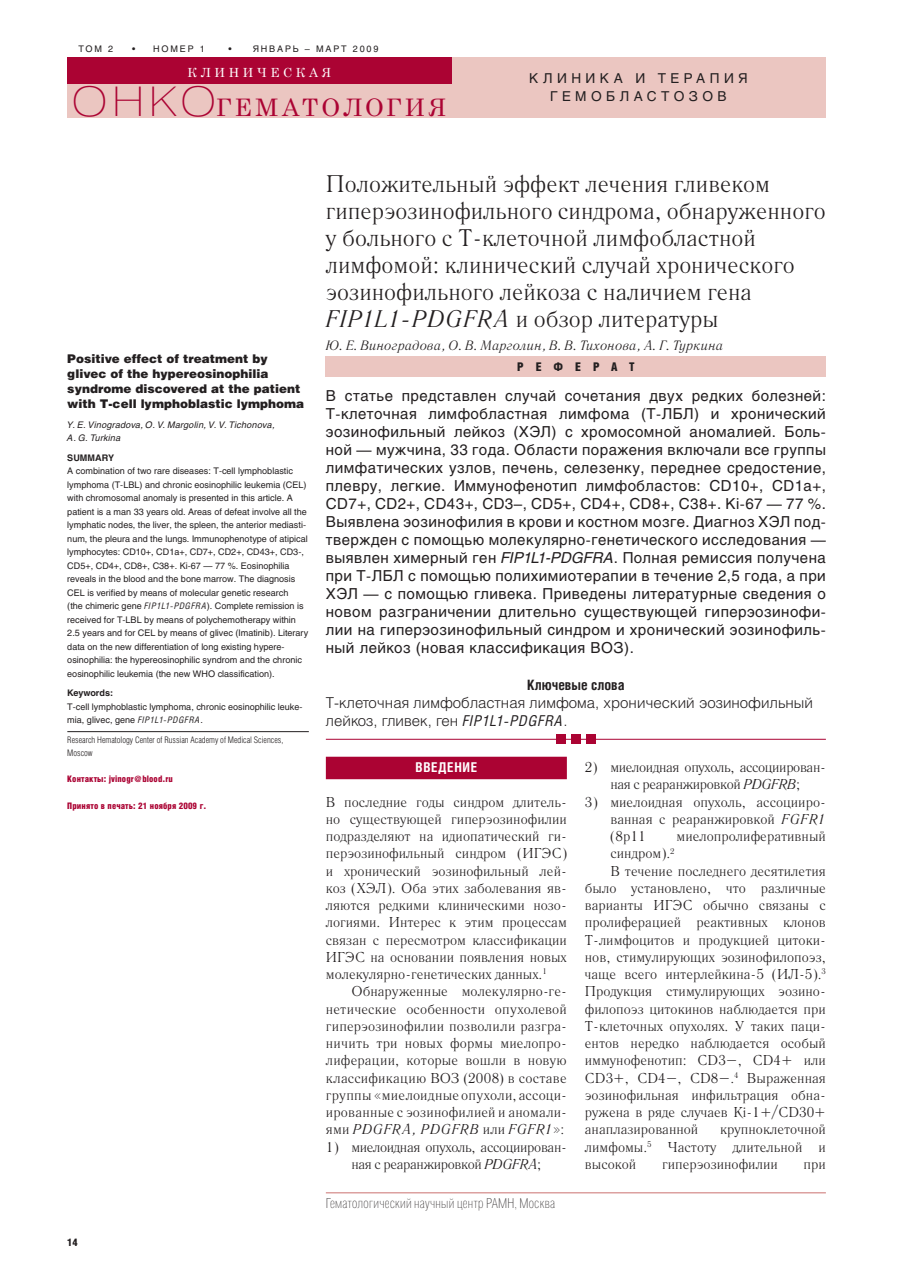
<style>
.page{position:relative;width:906px;height:1276px;background:#fff}
.page>*{position:absolute;margin:0;border:0;box-sizing:border-box;transform-origin:0 0}
.t1{font:24.15px "Century Schoolbook";letter-spacing:.14em;color:#ab0333}
.t2{font:24px/27px "Literaturnaya C";color:#231f20}
.t3{font:15px/18px "Helios";letter-spacing:.03em;color:#231f20;text-align:justify}
.t4{font:300 15px/18px "Helios";color:#231f20}
.t5{font:14.25px/17.2px "Literaturnaya C";color:#231f20;text-align:justify}
.t6{font:14.25px/17.2px "Literaturnaya C";letter-spacing:-.025em;color:#231f20;text-align:center}
.t7{font:700 14.25px "Helios Cond";color:#231f20}
.t8{font:italic 13.5px "Literaturnaya C";color:#231f20}
.t9{font:100 13.5px "Helios Cond";letter-spacing:.025em;color:#231f20}
.t10{font:13.5px "Helios";color:#231f20}
.t11{font:700 13.5px "Helios Cond";letter-spacing:.05em;color:#fff}
.t12{font:12.6px "Century Schoolbook";letter-spacing:.285em;color:#fff}
.t13{font:900 12px/15px "Helios";color:#231f20}
.t14{font:900 12px "Helios Cond";letter-spacing:1em;color:#231f20}
.t15{font:900 10.5px "Helios Cond";color:#231f20}
.t16{font:9px/13.5px "Helios";color:#231f20}
.t17{font:300 9px/13.5px "Helios Cond";color:#231f20}
.t18{font:italic 9px/13.5px "Helios";letter-spacing:.015em;color:#231f20}
.t19{font:900 9px "Helios Cond";letter-spacing:.01em;color:#ab0333}
.t20{font:9px "Helios";letter-spacing:.2em;color:#231f20}
.t21{font:700 9px "Helios";color:#231f20}
.s1{font-family:"Helios Ext";font-weight:100;font-size:40.5px}
.s2{font-family:"Helios Cond";font-style:italic}
.s3{font-style:italic}
.s4{font-family:"Helios Cond";font-weight:400;font-style:italic}
</style>
<div class="page">
<div style="left:451px;top:57px;width:375px;height:60px;background:#ebc6c1"></div>
<div style="left:67px;top:57px;width:384px;height:60px;background:#ebc6c1"></div>
<div style="left:67px;top:57px;width:384px;height:27px;background:#ab0333"></div>
<hr style="left:67px;top:731px;width:242px;height:1px;background:#231f20">
<div style="left:326px;top:356px;width:500px;height:20px;background:#ebc6c1"></div>
<hr style="left:326px;top:1192px;width:500px;height:1px;background:#d1817f">
<hr style="left:326px;top:739px;width:500px;height:1px;background:#ab0333">
<div style="left:556px;top:735px;width:9px;height:9px;background:#ab0333"></div>
<div style="left:571px;top:735px;width:9px;height:9px;background:#ab0333"></div>
<div style="left:586px;top:735px;width:9px;height:9px;background:#ab0333"></div>
<div style="left:326px;top:756px;width:241px;height:23px;background:#ab0333"></div>
<p class="t16" style="left:78px;top:42px;width:36px">ТОМ 2</p>
<p class="t16" style="left:132px;top:42px;width:74px">• НОМЕР 1</p>
<p class="t20" style="left:228px;top:44px;width:152px">• ЯНВАРЬ – МАРТ 2009</p>
<p class="t12" style="left:188px;top:62px;width:145px">клиническая</p>
<h1 class="t1" style="left:72px;top:87px;width:376px"><span class="s1">ОНКО</span>гематология</h1>
<p class="t10" style="left:529px;top:70px;width:29px">К линика</p>
<p class="t10" style="left:635px;top:70px;width:36px">и терапия</p>
<p class="t10" style="left:550px;top:88px;width:27px">г емобластозов</p>
<p class="t13" style="left:67px;top:351px;width:238px">Positive effect of treatment by glivec of the hypereosinophilia syndrome discovered at the patient with T-cell lymphoblastic lymphoma</p>
<p class="t18" style="left:67px;top:418px;width:209px">Y. E. Vinogradova, O. V. Margolin, V. V. Tichonova,<br>A. G. Turkina</p>
<p class="t21" style="left:67px;top:452px;width:48px">SUMMARY</p>
<p class="t16" style="left:67px;top:464px;width:242px">A combination of two rare diseases: T-cell lymphoblastic lymphoma (T-LBL) and chronic eosinophilic leukemia (CEL) with chromosomal anomaly is presented in this article. A patient is a man 33 years old. Areas of defeat involve all the lymphatic nodes, the liver, the spleen, the anterior mediasti&shy;num, the pleura and the lungs. Immunophenotype of atipical lymphocytes: CD10+, CD1а+, CD7+, CD2+, CD43+, CD3-, CD5+, CD4+, CD8+, C38+. Ki-67 — 77 %. Eosinophilia reveals in the blood and the bone marrow. The diagnosis CEL is verified by means of molecular genetic research<br>(the chimeric gene <span class="s2">FIP1L1-PDGFRA</span>). Complete remission is received for T-LBL by means of polychemotherapy within 2.5 years and for CEL by means of gliveс (Imatinib). Literary data on the new differentiation of long existing hypere&shy;osinophilia: the hypereosinophilic syndrom and the chronic eosinophilic leukemia (the new WHO classification).</p>
<p class="t21" style="left:67px;top:687px;width:47px">Keywords:</p>
<p class="t16" style="left:67px;top:699px;width:237px">T-cell lymphoblastic lymphoma, chronic eosinophilic leuke&shy;mia, gliveс, gene <span class="s2">FIP1L1-PDGFRA</span>.</p>
<p class="t17" style="left:67px;top:732px;width:217px">Research Hematology Center of Russian Academy of Medical Sciences,<br>Moscow</p>
<p class="t19" style="left:67px;top:774px;width:107px">Контакты: jvinogr@blood.ru</p>
<p class="t19" style="left:67px;top:800px;width:140px">Принято в печать: 21 ноября 2009 г.</p>
<p class="t15" style="left:67px;top:1236px;width:12px">14</p>
<p class="t2" style="left:326px;top:170px;width:501px">Положительный эффект лечения гливеком гиперэозинофильного синдрома, обнаруженного у больного с Т-клеточной лимфобластной лимфомой: клинический случай хронического эозинофильного лейкоза с наличием гена <span class="s3">FIP1L1-PDGFRA</span> и обзор литературы</p>
<p class="t8" style="left:326px;top:338px;width:399px">Ю. Е. Виноградова, О. В. Марголин, В. В. Тихонова, А. Г. Туркина</p>
<p class="t14" style="left:517px;top:360px;width:119px">РЕФЕРАТ</p>
<p class="t3" style="left:326px;top:387px;width:501px">В статье представлен случай сочетания двух редких болезней:<br>Т-клеточная лимфобластная лимфома (Т-ЛБЛ) и хронический эозинофильный лейкоз (ХЭЛ) с хромосомной аномалией. Боль&shy;ной — мужчина, 33 года. Области поражения включали все группы лимфатических узлов, печень, селезенку, переднее средостение, плевру, легкие. Иммунофенотип лимфобластов: CD10+, CD1а+, CD7+, CD2+, CD43+, CD3–, CD5+, CD4+, CD8+, C38+. Ki-67 — 77 %.<br>Выявлена эозинофилия в крови и костном мозге. Диагноз ХЭЛ под&shy;твержден с помощью молекулярно-генетического исследования — выявлен химерный ген <span class="s3">FIP1L1-PDGFRA</span>. Полная ремиссия получена при Т-ЛБЛ с помощью полихимиотерапии в течение 2,5 года, а при ХЭЛ — с помощью гливека. Приведены литературные сведения о новом разграничении длительно существующей гиперэозинофи&shy;лии на гиперэозинофильный синдром и хронический эозинофиль&shy;ный лейкоз (новая классификация ВОЗ).</p>
<p class="t7" style="left:527px;top:677px;width:99px">Ключевые слова</p>
<p class="t4" style="left:326px;top:694px;width:489px">Т-клеточная лимфобластная лимфома, хронический эозинофильный лейкоз, гливек, ген <span class="s4">FIP1L1-PDGFRA</span>.</p>
<p class="t11" style="left:415px;top:759px;width:63px">ВВЕДЕНИЕ</p>
<p class="t5" style="left:326px;top:793px;width:242px">В последние годы синдром длитель&shy;но существующей гиперэозинофилии подразделяют на идиопатический ги&shy;перэозинофильный синдром (ИГЭС) и хронический эозинофильный лей&shy;коз (ХЭЛ). Оба этих заболевания яв&shy;ляются редкими клиническими нозо&shy;логиями. Интерес к этим процессам связан с пересмотром классификации ИГЭС на основании появления новых молекулярно-генетических данных.<sup>1</sup></p>
<p class="t5" style="left:326px;top:983px;width:242px;text-align:left;text-indent:26px">Обнаруженные молекулярно-ге&shy;нетические особенности опухолевой гиперэозинофилии позволили разгра&shy;ничить три новых формы миелопро&shy;лиферации, которые вошли в новую классификацию ВОЗ (2008) в составе группы «миелоидные опухоли, ассоци&shy;ированные с эозинофилией и аномали&shy;ями <span class="s3">PDGFRA, PDGFRB</span> или <span class="s3">FGFR1</span>»:</p>
<p class="t6" style="left:326px;top:1138px;width:242px">1) миелоидная опухоль, ассоциирован&shy;ная с реаранжировкой <span class="s3">PDGFRA</span>;</p>
<p class="t9" style="left:326px;top:1196px;width:231px">Гематологический научный центр РАМН, Москва</p>
<p class="t6" style="left:585px;top:758px;width:242px">2) миелоидная опухоль, ассоциирован&shy;ная с реаранжировкой <span class="s3">PDGFRB</span>;</p>
<p class="t5" style="left:610px;top:793px;width:217px;text-indent:-26px">3) миелоидная опухоль, ассоцииро&shy;ванная с реаранжировкой <span class="s3">FGFR1 </span>(8p11</p>
<p class="t5" style="left:676px;top:827px;width:151px">миелопролиферативный</p>
<p class="t5" style="left:610px;top:845px;width:66px">синдром).<sup>2</sup></p>
<p class="t5" style="left:610px;top:862px;width:217px">В течение последнего десятилетия</p>
<p class="t5" style="left:585px;top:879px;width:242px">было установлено, что различные</p>
<p class="t5" style="left:585px;top:896px;width:242px">варианты ИГЭС обычно связаны с</p>
<p class="t5" style="left:585px;top:914px;width:242px">пролиферацией реактивных клонов</p>
<p class="t5" style="left:585px;top:931px;width:242px">Т-лимфоцитов и продукцией цитоки-</p>
<p class="t5" style="left:585px;top:948px;width:242px">нов, стимулирующих эозинофилопоэз,</p>
<p class="t5" style="left:585px;top:965px;width:242px">чаще всего интерлейкина-5 (ИЛ-5).<sup>3</sup></p>
<p class="t5" style="left:585px;top:983px;width:242px">Продукция стимулирующих эозино-</p>
<p class="t5" style="left:585px;top:1000px;width:242px">филопоэз цитокинов наблюдается при</p>
<p class="t5" style="left:585px;top:1017px;width:242px">Т-клеточных опухолях. У таких паци-</p>
<p class="t5" style="left:585px;top:1034px;width:242px">ентов нередко наблюдается особый</p>
<p class="t5" style="left:585px;top:1052px;width:242px">иммунофенотип: CD3–, CD4+ или</p>
<p class="t5" style="left:585px;top:1069px;width:242px">CD3+, CD4–, CD8–.<sup>4</sup> Выраженная</p>
<p class="t5" style="left:585px;top:1086px;width:242px">эозинофильная инфильтрация обна-</p>
<p class="t5" style="left:585px;top:1103px;width:242px">ружена в ряде случаев Ki-1+/CD30+</p>
<p class="t5" style="left:585px;top:1121px;width:115px">анаплазированной</p>
<p class="t5" style="left:585px;top:1121px;width:242px;text-indent:135px">крупноклеточной лимфомы.<sup>5</sup> Частоту длительной и высокой</p>
<p class="t5" style="left:662px;top:1155px;width:117px">гиперэозинофилии</p>
<p class="t5" style="left:803px;top:1155px;width:24px">при</p>
</div>
